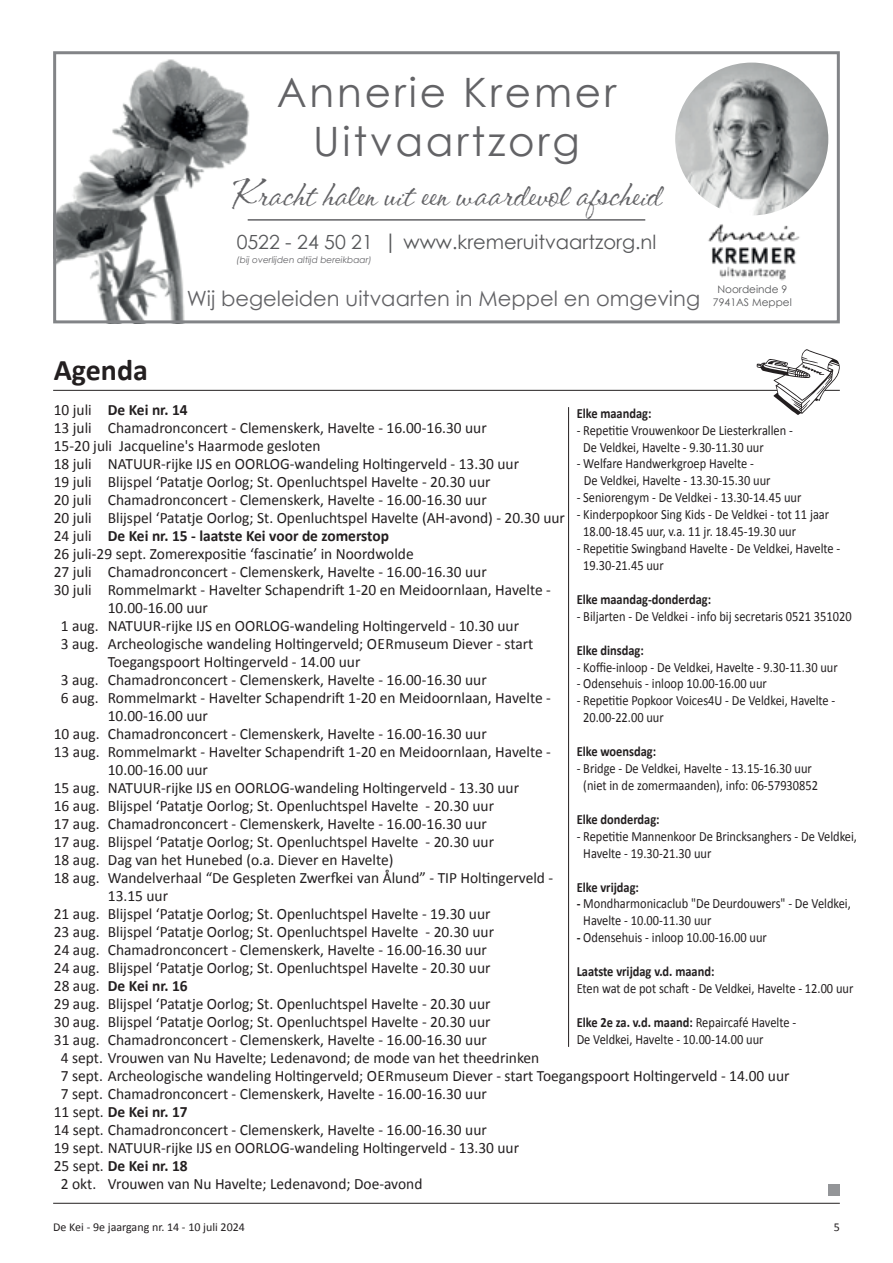
<style>
.page{position:relative;width:893px;height:1263px;background:#fff}
.page>*{position:absolute;margin:0;border:0;box-sizing:border-box;transform-origin:0 0}
.t1{font:40.5px/48.6px "Century Gothic";letter-spacing:.07em;color:#636366;text-align:center}
.t2{font:39px "CAC Shishoni Brush";color:#636366}
.t3{font:700 30px "Calibri";color:#231f20}
.t4{font:21px "Century Gothic";color:#636366}
.t5{font:19.5px "Century Gothic";color:#57585a}
.t6{font:15.75px "Calibri";color:#231f20}
.t7{font:700 15.75px "Calibri";color:#231f20}
.t8{font:14.1px/17px "Calibri";color:#231f20;scale:.88 1}
.t9{font:700 14.1px "Calibri";color:#231f20;scale:.88 1}
.t10{font:12px "Calibri";color:#231f20}
.t11{font:10.5px/12.6px "Century Gothic";color:#57585a;text-align:center}
.t12{font:italic 9px "Century Gothic";color:#636366}
.s1{font-size:21px}
.s2{font-weight:400}
.s3{font-weight:700}
</style>
<div class="page">
<img style="left:57px;top:59px;width:193px;height:260px">
<hr style="left:248px;top:219px;width:397px;height:2px;background:#636366">
<img style="left:675px;top:63px;width:153px;height:152px;border-radius:76px">
<img style="left:708px;top:215px;width:92px;height:66px">
<div style="left:53px;top:51px;width:787px;height:272px;border:3px solid #828487"></div>
<div style="left:829px;top:1184px;width:11px;height:12px;background:#939598"></div>
<hr style="left:53px;top:1203px;width:787px;height:1px;background:#231f20">
<hr style="left:53px;top:390px;width:787px;height:1px;background:#231f20">
<svg style="left:757px;top:349px;width:83px;height:66px"></svg>
<hr style="left:568px;top:407px;width:1px;height:640px;background:#231f20">
<h3 class="t3" style="left:54px;top:351px;width:96px">Agenda</h3>
<h1 class="t1" style="left:277px;top:68px;width:341px">Annerie Kremer<br>Uitvaartzorg</h1>
<h2 class="t2" style="left:231px;top:171px;width:432px">Kracht halen uit een waardevol afscheid</h2>
<p class="t5" style="left:237px;top:229px;width:421px">0522 - 24 50 21 <span class="s1">|</span> www.kremeruitvaartzorg.nl</p>
<h3 class="t4" style="left:187px;top:284px;width:515px">Wij begeleiden uitvaarten in Meppel en omgeving</h3>
<p class="t12" style="left:237px;top:254px;width:137px">(bij overlijden altijd bereikbaar)</p>
<p class="t11" style="left:713px;top:283px;width:80px">Noordeinde 9<br>7941AS Meppel</p>
<p class="t7" style="left:54px;top:400px;width:135px"><span class="s2">10 juli</span> De Kei nr. 14</p>
<p class="t6" style="left:54px;top:417px;width:434px">13 juli Chamadronconcert - Clemenskerk, Havelte - 16.00-16.30 uur</p>
<p class="t6" style="left:54px;top:435px;width:268px">15-20 juli Jacqueline's Haarmode gesloten</p>
<p class="t6" style="left:54px;top:453px;width:467px">18 juli NATUUR-rijke IJS en OORLOG-wandeling Holtingerveld - 13.30 uur</p>
<p class="t6" style="left:54px;top:471px;width:438px">19 juli Blijspel ‘Patatje Oorlog; St. Openluchtspel Havelte - 20.30 uur</p>
<p class="t6" style="left:54px;top:489px;width:434px">20 juli Chamadronconcert - Clemenskerk, Havelte - 16.00-16.30 uur</p>
<p class="t6" style="left:54px;top:507px;width:513px">20 juli Blijspel ‘Patatje Oorlog; St. Openluchtspel Havelte (AH-avond) - 20.30 uur</p>
<p class="t7" style="left:54px;top:526px;width:337px"><span class="s2">24 juli</span> De Kei nr. 15 - laatste Kei voor de zomerstop</p>
<p class="t6" style="left:54px;top:543px;width:361px">26 juli-29 sept. Zomerexpositie ‘fascinatie’ in Noordwolde</p>
<p class="t6" style="left:54px;top:561px;width:434px">27 juli Chamadronconcert - Clemenskerk, Havelte - 16.00-16.30 uur</p>
<p class="t6" style="left:54px;top:579px;width:499px">30 juli Rommelmarkt - Havelter Schapendrift 1-20 en Meidoornlaan, Havelte -</p>
<p class="t6" style="left:108px;top:597px;width:102px">10.00-16.00 uur</p>
<p class="t6" style="left:61px;top:615px;width:460px">1 aug. NATUUR-rijke IJS en OORLOG-wandeling Holtingerveld - 10.30 uur</p>
<p class="t6" style="left:61px;top:633px;width:474px">3 aug. Archeologische wandeling Holtingerveld; OERmuseum Diever - start</p>
<p class="t6" style="left:108px;top:651px;width:254px">Toegangspoort Holtingerveld - 14.00 uur</p>
<p class="t6" style="left:61px;top:669px;width:427px">3 aug. Chamadronconcert - Clemenskerk, Havelte - 16.00-16.30 uur</p>
<p class="t6" style="left:61px;top:687px;width:492px">6 aug. Rommelmarkt - Havelter Schapendrift 1-20 en Meidoornlaan, Havelte -</p>
<p class="t6" style="left:108px;top:705px;width:102px">10.00-16.00 uur</p>
<p class="t6" style="left:54px;top:723px;width:434px">10 aug. Chamadronconcert - Clemenskerk, Havelte - 16.00-16.30 uur</p>
<p class="t6" style="left:54px;top:741px;width:499px">13 aug. Rommelmarkt - Havelter Schapendrift 1-20 en Meidoornlaan, Havelte -</p>
<p class="t6" style="left:108px;top:759px;width:102px">10.00-16.00 uur</p>
<p class="t6" style="left:54px;top:777px;width:467px">15 aug. NATUUR-rijke IJS en OORLOG-wandeling Holtingerveld - 13.30 uur</p>
<p class="t6" style="left:54px;top:795px;width:442px">16 aug. Blijspel ‘Patatje Oorlog; St. Openluchtspel Havelte - 20.30 uur</p>
<p class="t6" style="left:54px;top:813px;width:434px">17 aug. Chamadronconcert - Clemenskerk, Havelte - 16.00-16.30 uur</p>
<p class="t6" style="left:54px;top:831px;width:442px">17 aug. Blijspel ‘Patatje Oorlog; St. Openluchtspel Havelte - 20.30 uur</p>
<p class="t6" style="left:54px;top:849px;width:341px">18 aug. Dag van het Hunebed (o.a. Diever en Havelte)</p>
<p class="t6" style="left:54px;top:867px;width:501px">18 aug. Wandelverhaal “De Gespleten Zwerfkei van Ålund” - TIP Holtingerveld -</p>
<p class="t6" style="left:108px;top:885px;width:62px">13.15 uur</p>
<p class="t6" style="left:54px;top:903px;width:438px">21 aug. Blijspel ‘Patatje Oorlog; St. Openluchtspel Havelte - 19.30 uur</p>
<p class="t6" style="left:54px;top:921px;width:442px">23 aug. Blijspel ‘Patatje Oorlog; St. Openluchtspel Havelte - 20.30 uur</p>
<p class="t6" style="left:54px;top:939px;width:434px">24 aug. Chamadronconcert - Clemenskerk, Havelte - 16.00-16.30 uur</p>
<p class="t6" style="left:54px;top:957px;width:438px">24 aug. Blijspel ‘Patatje Oorlog; St. Openluchtspel Havelte - 20.30 uur</p>
<p class="t7" style="left:54px;top:976px;width:135px"><span class="s2">28 aug.</span> De Kei nr. 16</p>
<p class="t6" style="left:54px;top:993px;width:438px">29 aug. Blijspel ‘Patatje Oorlog; St. Openluchtspel Havelte - 20.30 uur</p>
<p class="t6" style="left:54px;top:1011px;width:438px">30 aug. Blijspel ‘Patatje Oorlog; St. Openluchtspel Havelte - 20.30 uur</p>
<p class="t6" style="left:54px;top:1029px;width:434px">31 aug. Chamadronconcert - Clemenskerk, Havelte - 16.00-16.30 uur</p>
<p class="t6" style="left:61px;top:1047px;width:480px">4 sept. Vrouwen van Nu Havelte; Ledenavond; de mode van het theedrinken</p>
<p class="t6" style="left:61px;top:1065px;width:730px">7 sept. Archeologische wandeling Holtingerveld; OERmuseum Diever - start Toegangspoort Holtingerveld - 14.00 uur</p>
<p class="t6" style="left:61px;top:1083px;width:427px">7 sept. Chamadronconcert - Clemenskerk, Havelte - 16.00-16.30 uur</p>
<p class="t7" style="left:54px;top:1102px;width:135px"><span class="s2">11 sept.</span> De Kei nr. 17</p>
<p class="t6" style="left:54px;top:1119px;width:434px">14 sept. Chamadronconcert - Clemenskerk, Havelte - 16.00-16.30 uur</p>
<p class="t6" style="left:54px;top:1137px;width:467px">19 sept. NATUUR-rijke IJS en OORLOG-wandeling Holtingerveld - 13.30 uur</p>
<p class="t7" style="left:54px;top:1156px;width:135px"><span class="s2">25 sept.</span> De Kei nr. 18</p>
<p class="t6" style="left:61px;top:1173px;width:363px">2 okt. Vrouwen van Nu Havelte; Ledenavond; Doe-avond</p>
<p class="t9" style="left:577px;top:404px;width:87px">Elke maandag:</p>
<p class="t8" style="left:583px;top:421px;width:240px;text-indent:-7px">- Repetitie Vrouwenkoor De Liesterkrallen -<br>De Veldkei, Havelte - 9.30-11.30 uur</p>
<p class="t8" style="left:584px;top:455px;width:214px;text-indent:-7px">- Welfare Handwerkgroep Havelte -<br>De Veldkei, Havelte - 13.30-15.30 uur</p>
<p class="t8" style="left:577px;top:489px;width:257px">- Seniorengym - De Veldkei - 13.30-14.45 uur</p>
<p class="t8" style="left:583px;top:506px;width:281px;text-indent:-7px">- Kinderpopkoor Sing Kids - De Veldkei - tot 11 jaar<br>18.00-18.45 uur, v.a. 11 jr. 18.45-19.30 uur</p>
<p class="t8" style="left:583px;top:539px;width:294px;text-indent:-7px">- Repetitie Swingband Havelte - De Veldkei, Havelte -<br>19.30-21.45 uur</p>
<p class="t9" style="left:577px;top:590px;width:154px">Elke maandag-donderdag:</p>
<p class="t8" style="left:577px;top:607px;width:314px">- Biljarten - De Veldkei - info bij secretaris 0521 351020</p>
<p class="t9" style="left:577px;top:641px;width:78px">Elke dinsdag:</p>
<p class="t8" style="left:577px;top:658px;width:298px">- Koffie-inloop - De Veldkei, Havelte - 9.30-11.30 uur</p>
<p class="t8" style="left:577px;top:675px;width:218px">- Odensehuis - inloop 10.00-16.00 uur</p>
<p class="t8" style="left:583px;top:692px;width:288px;text-indent:-7px">- Repetitie Popkoor Voices4U - De Veldkei, Havelte -<br>20.00-22.00 uur</p>
<p class="t9" style="left:577px;top:743px;width:92px">Elke woensdag:</p>
<p class="t8" style="left:577px;top:759px;width:276px;text-align:center">- Bridge - De Veldkei, Havelte - 13.15-16.30 uur (niet in de zomermaanden), info: 06-57930852</p>
<p class="t9" style="left:577px;top:810px;width:96px">Elke donderdag:</p>
<p class="t8" style="left:583px;top:827px;width:313px;text-indent:-7px">- Repetitie Mannenkoor De Brincksanghers - De Veldkei,<br>Havelte - 19.30-21.30 uur</p>
<p class="t9" style="left:577px;top:878px;width:72px">Elke vrijdag:</p>
<p class="t8" style="left:583px;top:895px;width:306px;text-indent:-7px"><span class="s3">-</span> Mondharmonicaclub "De Deurdouwers" - De Veldkei,<br>Havelte - 10.00-11.30 uur</p>
<p class="t8" style="left:577px;top:929px;width:218px"><span class="s3">-</span> Odensehuis - inloop 10.00-16.00 uur</p>
<p class="t9" style="left:577px;top:963px;width:158px">Laatste vrijdag v.d. maand:</p>
<p class="t8" style="left:577px;top:979px;width:316px">Eten wat de pot schaft - De Veldkei, Havelte - 12.00 uur</p>
<p class="t8" style="left:577px;top:1013px;width:251px"><span class="s3">Elke 2e za. v.d. maand:</span> Repaircafé Havelte -<br>De Veldkei, Havelte - 10.00-14.00 uur</p>
<p class="t10" style="left:53px;top:1218px;width:193px">De Kei - 9e jaargang nr. 14 - 10 juli 2024</p>
<p class="t10" style="left:834px;top:1218px;width:8px">5</p>
</div>
